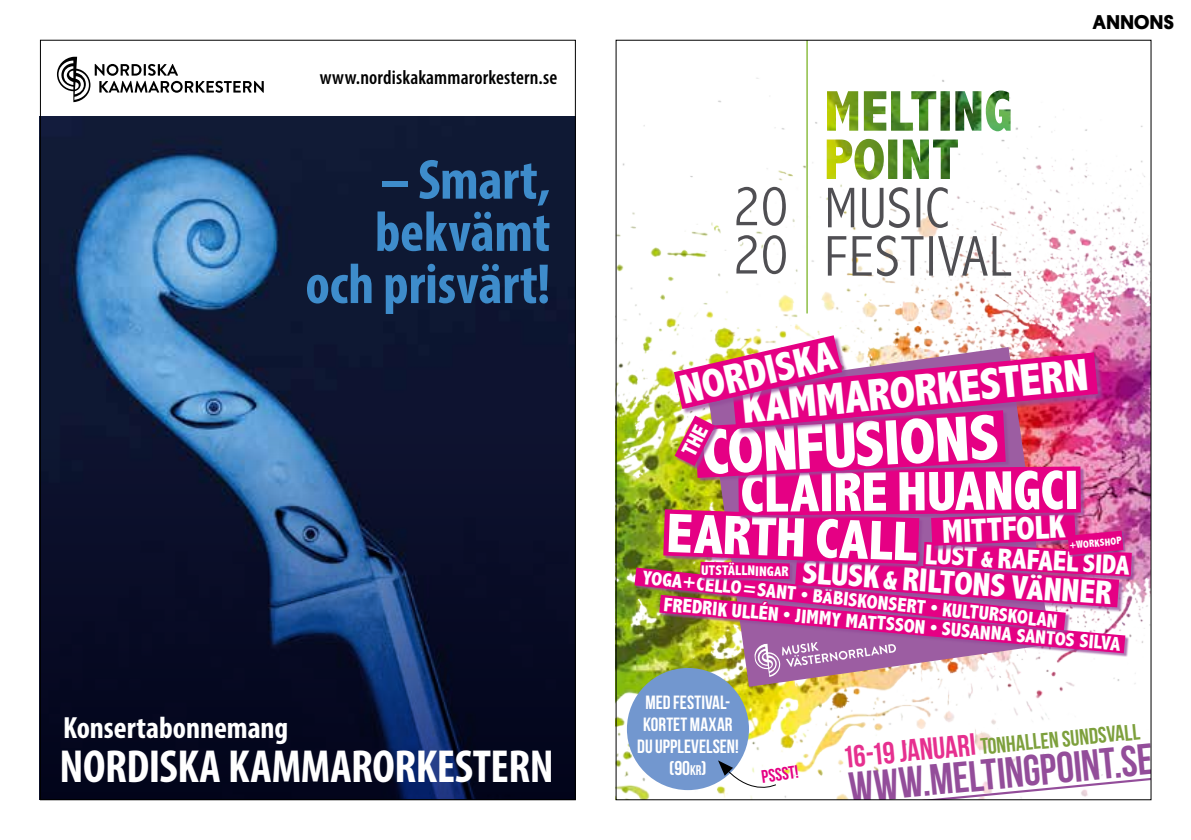
<style>
.page{position:relative;width:1191px;height:840px;background:#fff}
.page>*{position:absolute;margin:0;border:0;box-sizing:border-box;transform-origin:0 0}
.t1{font:800 condensed 64.4px "Abadi";color:#fff}
.t2{font:700 condensed 56.8px/52.2px "Myriad Pro";letter-spacing:-.005em;color:#3e8ccb;text-align:right}
.t3{font:800 condensed 56px "Abadi";color:#fff}
.t4{font:700 condensed 46.6px "Myriad Pro";letter-spacing:-.01em;color:#fff}
.t5{font:800 condensed 45.4px "Abadi";color:#fff}
.t6{font:43.4px "Bebas Neue";color:#934d9a}
.t7{font:800 condensed 41.2px "Abadi";color:#fff}
.t8{font:800 condensed 33.4px "Abadi";color:#fff}
.t9{font:800 condensed 33.2px "Abadi";color:#fff}
.t10{font:700 condensed 30.8px "Myriad Pro";color:#fff}
.t11{font:800 condensed 28.4px "Abadi";color:#fff}
.t12{font:22.4px "Bebas Neue";color:#7da03c}
.t13{font:600 condensed 20px "Myriad Pro";letter-spacing:.005em;color:#000}
.t14{font:20px "Bebas Neue";color:#fff}
.t15{font:700 20px "Stage Sans";letter-spacing:.02em;color:#000}
.t16{font:800 condensed 19.6px "Abadi";color:#fff}
.t17{font:19.2px/22px "Bebas Neue";letter-spacing:.005em;color:#fff;text-align:center}
.t18{font:18px "Bebas Neue";color:#e50084}
.t19{font:800 condensed 14px "Abadi";color:#fff}
.t20{font:800 condensed 10.4px "Abadi";color:#fff}
.s1{font-size:22.8px}
.s2{font-size:27.2px}
.s3{font-size:26.6px}
.s4{font-size:28.2px}
.s5{font-size:16.6px}
.s6{font-size:14px}
.s7{font-size:30.8px;color:#e6308f}
.s8{font-style:inherit}
</style>
<div class="page">
<svg style="left:57px;top:57px;width:207px;height:45px"></svg>
<img style="left:42px;top:116px;width:532px;height:63px">
<svg style="left:42px;top:181px;width:532px;height:616px;background:#162749"></svg>
<img style="left:617px;top:78px;width:532px;height:716px">
<svg style="left:828px;top:235px;width:183px;height:41px"></svg>
<svg style="left:828px;top:187px;width:119px;height:41px"></svg>
<img style="left:826px;top:139px;width:132px;height:40px">
<img style="left:827px;top:90px;width:183px;height:41px">
<svg style="left:736px;top:235px;width:50px;height:39px"></svg>
<svg style="left:736px;top:187px;width:50px;height:39px"></svg>
<hr style="left:806px;top:40px;width:2px;height:273px;background:#95c251">
<img style="left:634px;top:304px;width:518px;height:497px">
<p class="t13" style="left:320px;top:65px;width:239px">www.nordiskakammarorkestern.se</p>
<h2 class="t2" style="left:305px;top:152px;width:246px">– Smart, bekvämt och prisvärt!</h2>
<h3 class="t10" style="left:63px;top:708px;width:227px">Konsertabonnemang</h3>
<h3 class="t4" style="left:59px;top:736px;width:496px">NORDISKA KAMMARORKESTERN</h3>
<p class="t15" style="left:1092px;top:8px;width:83px">ANNONS</p>
<h3 class="t7" style="left:675px;top:367px;width:160px;rotate:-13deg">NORDISKA</h3>
<h3 class="t5" style="left:739px;top:383px;width:349px;rotate:-6deg">KAMMARORKESTERN</h3>
<h1 class="t1" style="left:700px;top:415px;width:299px;rotate:-3deg">CONFUSIONS</h1>
<h3 class="t3" style="left:739px;top:462px;width:340px;rotate:-1deg">CLAIRE HUANGCI</h3>
<h3 class="t3" style="left:667px;top:500px;width:251px;rotate:2deg">EARTH CALL</h3>
<h3 class="t8" style="left:941px;top:512px;width:124px;rotate:-3deg">MITTFOLK</h3>
<p class="t20" style="left:1068px;top:539px;width:54px;rotate:-6deg">+WORKSHOP</p>
<h3 class="t11" style="left:926px;top:537px;width:207px;rotate:3deg">LUST <span class="s1">&amp;</span> RAFAEL <span class="s2">SIDA</span></h3>
<h3 class="t9" style="left:804px;top:552px;width:311px;rotate:4deg">SLUSK <span class="s3">&amp;</span> RILTONS V<span class="s4">Ä</span>NNER</h3>
<p class="t19" style="left:701px;top:561px;width:89px;rotate:1deg">UTSTÄLLNINGAR</p>
<p class="t16" style="left:644px;top:566px;width:419px;rotate:6deg">YOGA+CELLO=SANT • B<span class="s5">Ä</span>BISKONSERT • KULTURSKOLAN</p>
<p class="t16" style="left:665px;top:592px;width:460px;rotate:5deg">FREDRIK ULLÉN • JIMMY MATTSSON • SUSANNA SANTOS SILVA</p>
<p class="t17" style="left:637px;top:690px;width:103px">MED FESTIVAL-<br>KORTET MAXAR<br>DU UPPLEVELSEN!</p>
<p class="t14" style="left:669px;top:756px;width:39px">(90<span class="s6">kr</span>)</p>
<p class="t18" style="left:760px;top:766px;width:38px;rotate:-8deg">PSSST!</p>
<p class="t12" style="left:841px;top:745px;width:300px;rotate:-5deg"><span class="s7">16-19</span> <span class="s7">J</span><span class="s7">ANUARI</span> <span class="s8">T</span>ONHALLEN <span class="s8">S</span>UNDSVALL</p>
<h3 class="t6" style="left:847px;top:762px;width:307px;rotate:-5deg">WWW.MELTINGPOINT.SE</h3>
</div>
